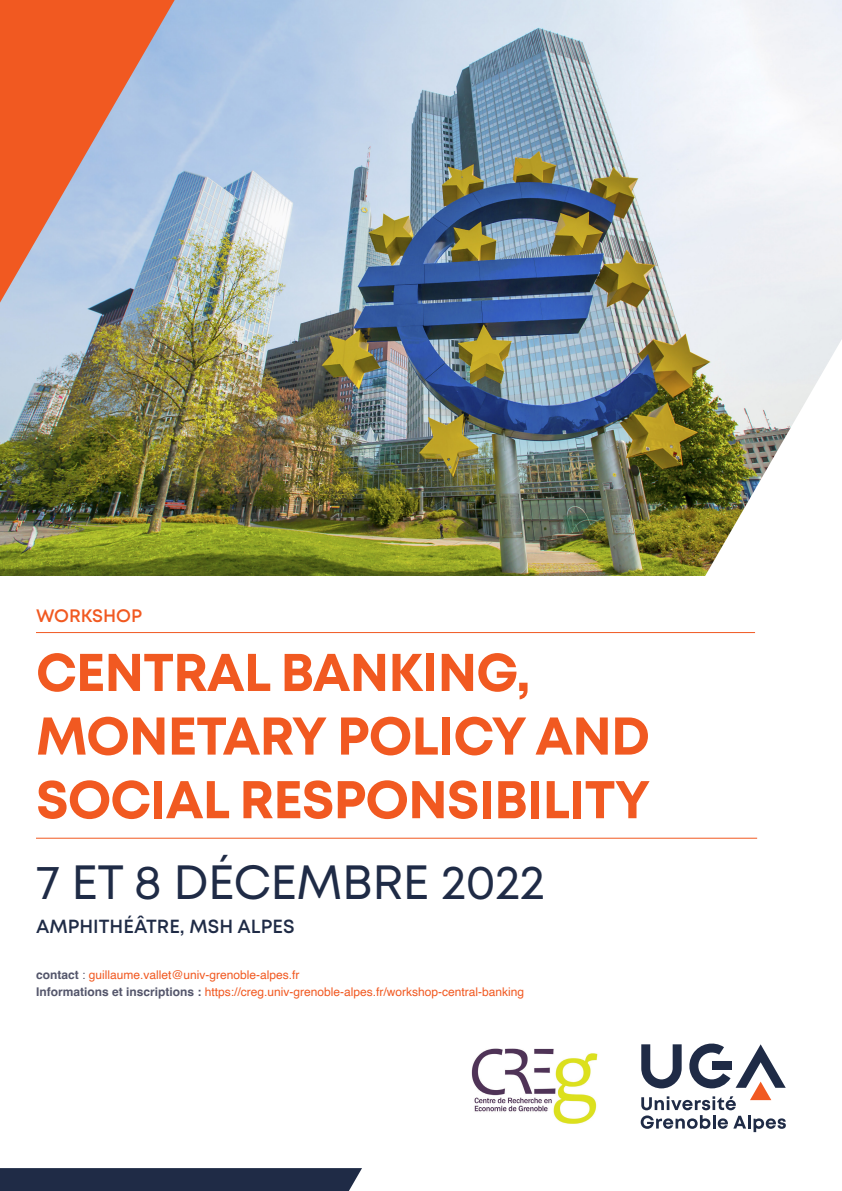
<style>
.page{position:relative;width:842px;height:1191px;background:#fff}
.page>*{position:absolute;margin:0;border:0;box-sizing:border-box;transform-origin:0 0}
.t1{font:700 53px/63.6px "Mont";letter-spacing:-.02em;color:#f15921}
.t2{font:48px "Mont";letter-spacing:-.01em;color:#1f2b46}
.t3{font:600 19px "Mont";color:#1f2b46}
.t4{font:600 18px "Mont";color:#f15921}
.t5{font:12px/17.2px "Helvetica";color:#f15921}
.s1{font-weight:700;color:#54566b}
.s2{color:#54566b}
</style>
<div class="page">
<img style="left:0;top:0;width:842px;height:575px">
<hr style="left:36px;top:632px;width:719px;height:1px;background:#f15921">
<hr style="left:36px;top:837px;width:721px;height:1px;background:#f15921">
<svg style="left:641px;top:1043px;width:145px;height:89px"></svg>
<svg style="left:0;top:0;width:175px;height:303px;background:#cc8d80"></svg>
<div style="left:0;top:1168px;width:362px;height:23px;background:#1f2b46"></div>
<img style="left:673px;top:339px;width:169px;height:237px">
<img style="left:471px;top:1048px;width:127px;height:76px">
<h3 class="t4" style="left:36px;top:604px;width:108px">WORKSHOP</h3>
<h1 class="t1" style="left:36px;top:641px;width:616px">CENTRAL BANKING,<br>MONETARY POLICY AND<br>SOCIAL RESPONSIBILITY</h1>
<h2 class="t2" style="left:36px;top:852px;width:511px">7 ET 8 DÉCEMBRE 2022</h2>
<h3 class="t3" style="left:36px;top:914px;width:260px">AMPHITHÉÂTRE, MSH ALPES</h3>
<p class="t5" style="left:36px;top:966px;width:490px"><span class="s1">contact</span> <span class="s2">:</span> guillaume.vallet@univ-grenoble-alpes.fr<br><span class="s1">Informations et inscriptions :</span> https://creg.univ-grenoble-alpes.fr/workshop-central-banking</p>
</div>
